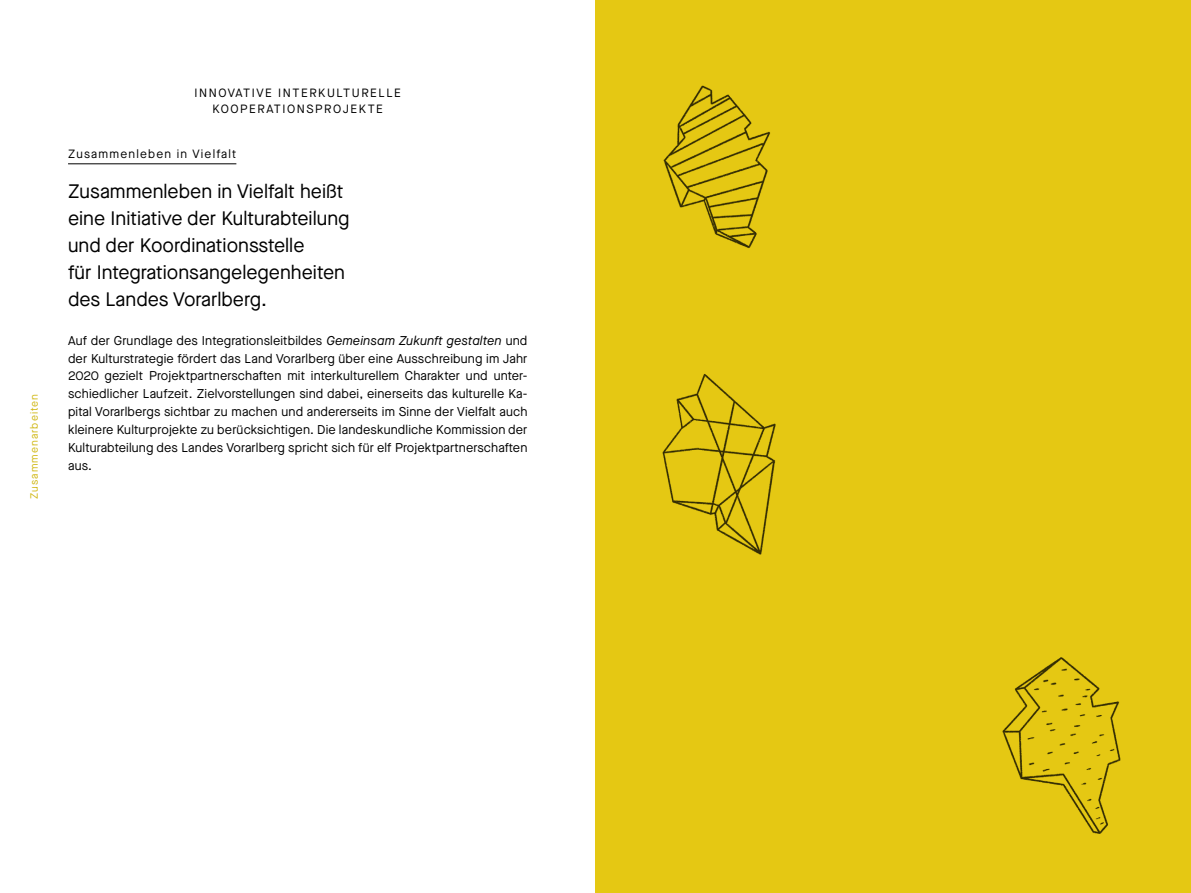
<style>
.page{position:relative;width:1191px;height:893px;background:#fff}
.page>*{position:absolute;margin:0;border:0;box-sizing:border-box;transform-origin:0 0}
.t1{font:19.5px/27px "Maison Neue";color:#000}
.t2{font:12.75px/17.9px "Maison Neue";letter-spacing:.01em;color:#000;text-align:justify}
.t3{font:12px/15.6px "Maison Neue";letter-spacing:.13em;color:#000;text-align:center}
.t4{font:12px "Maison Neue";letter-spacing:.1em;color:#000}
.t5{font:10.5px "Maison Neue";letter-spacing:.1em;color:#d0b713}
.s1{font-style:italic}
</style>
<div class="page">
<hr style="left:68px;top:164px;width:168px;height:1px;background:#000">
<div style="left:595px;top:0;width:596px;height:893px;background:#e5c813"></div>
<img style="left:662px;top:85px;width:114px;height:470px">
<img style="left:1002px;top:657px;width:119px;height:176px">
<p class="t5" style="left:27px;top:499px;width:107px;rotate:-90deg">Zusammenarbeiten</p>
<p class="t3" style="left:195px;top:85px;width:208px">INNOVATIVE INTERKULTURELLE<br>KOOPERATIONSPROJEKTE</p>
<p class="t4" style="left:68px;top:146px;width:170px">Zusammenleben in Vielfalt</p>
<h1 class="t1" style="left:68px;top:177px;width:283px">Zusammenleben in Vielfalt heißt eine Initiative der Kulturabteilung und der Koordinationsstelle<br>für Integrationsangelegenheiten des Landes Vorarlberg.</h1>
<p class="t2" style="left:68px;top:331px;width:461px">Auf der Grundlage des Integrationsleitbildes <span class="s1">Gemeinsam Zukunft gestalten</span> und der Kulturstrategie fördert das Land Vorarlberg über eine Ausschreibung im Jahr 2020 gezielt Projektpartnerschaften mit interkulturellem Charakter und unter&shy;schiedlicher Laufzeit. Zielvorstellungen sind dabei, einerseits das kulturelle Ka&shy;pital Vorarlbergs sichtbar zu machen und andererseits im Sinne der Vielfalt auch kleinere Kulturprojekte zu berücksichtigen. Die landeskundliche Kommission der Kulturabteilung des Landes Vorarlberg spricht sich für elf Projektpartnerschaften aus.</p>
</div>
